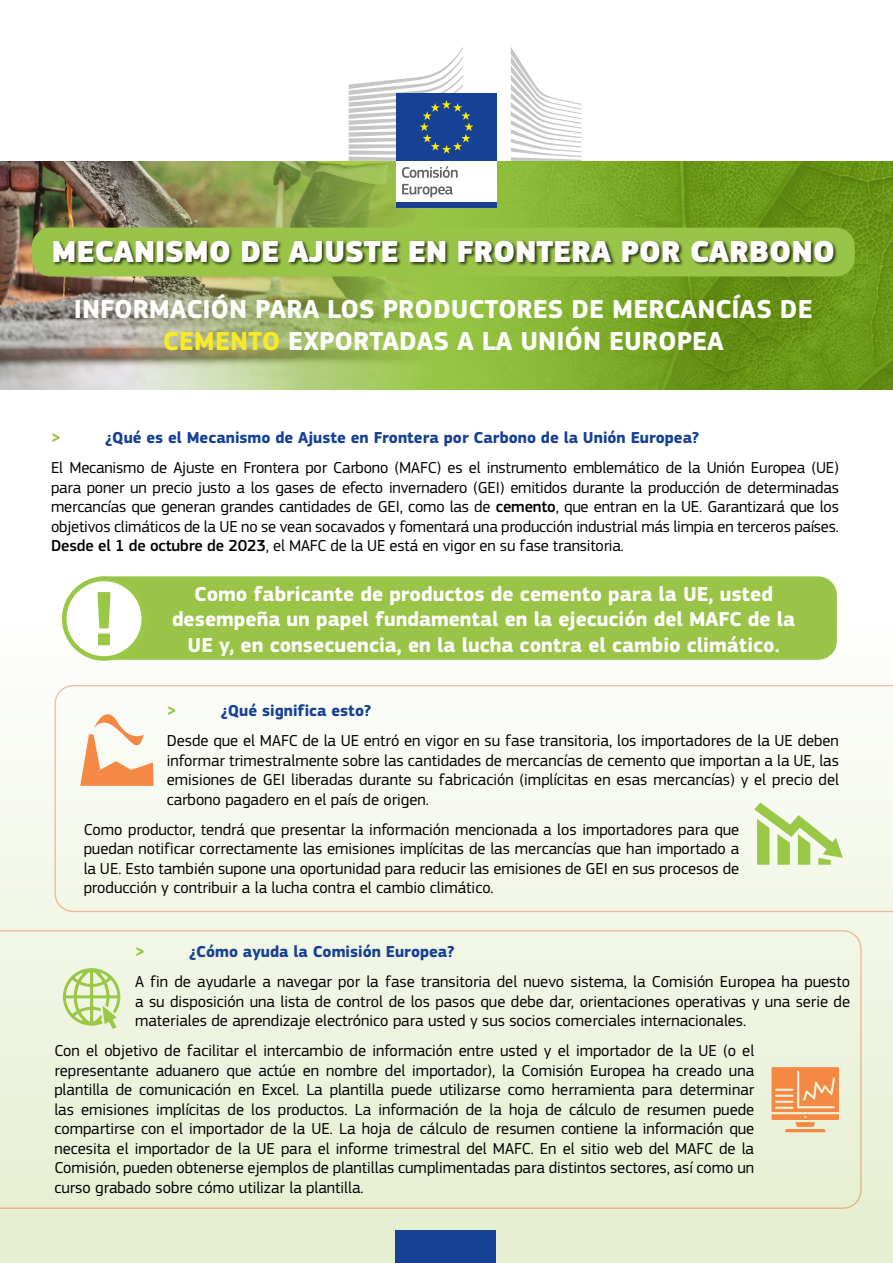
<style>
.page{position:relative;width:893px;height:1263px;background:#fff}
.page>*{position:absolute;margin:0;border:0;box-sizing:border-box;transform-origin:0 0}
.Headline_Principal{font:900 31.5px "EC Square Sans Pro";letter-spacing:-.01em;color:#fff}
.Subheadline{font:700 27px/32.4px "EC Square Sans Pro";color:#fff;text-align:center}
.Destak{font:700 21px/25.2px "EC Square Sans Pro";color:#fff;text-align:center}
.Body{font:16.5px/19.5px "EC Square Sans Pro";color:#000;text-align:justify}
.t1{font:700 16.5px "EC Square Sans Pro";color:#164194}
.t2{font:700 16.5px "EC Square Sans Pro";color:#99c447}
.s1{color:#f9e926}
.s2{font-weight:500}
</style>
<div class="page">
<div style="left:0;top:626px;width:893px;height:637px;background:linear-gradient(to bottom,#fdfefc,#e5eecf)"></div>
<div style="left:54px;top:685px;width:839px;height:227px;background:#f7faf0"></div>
<svg style="left:0;top:930px;width:862px;height:279px;background:#ecf2db"></svg>
<img style="left:491px;top:161px;width:402px;height:228px">
<img style="left:0;top:161px;width:491px;height:228px">
<svg style="left:80px;top:702px;width:74px;height:84px"></svg>
<svg style="left:754px;top:802px;width:89px;height:63px"></svg>
<div style="left:84px;top:577px;width:752px;height:82px;background:#99c447;border-radius:18px"></div>
<div style="left:84px;top:576px;width:753px;height:84px;border:2px solid #99c447;border-radius:18px"></div>
<div style="left:64px;top:579px;width:80px;height:79px;background:#fff;border-radius:50%"></div>
<div style="left:62px;top:577px;width:84px;height:84px;border:5px solid #99c846;border-radius:50%"></div>
<svg style="left:98px;top:592px;width:12px;height:53px"></svg>
<div style="left:33px;top:228px;width:821px;height:48px;background:#98c448;border-radius:18px"></div>
<div style="left:32px;top:228px;width:823px;height:48px;border:2px solid #98c448;border-radius:18px"></div>
<div style="left:53px;top:239px;width:785px;height:28px;background:#000;opacity:.75"></div>
<svg style="left:63px;top:968px;width:57px;height:61px;background:#cce2a3"></svg>
<svg style="left:771px;top:1067px;width:68px;height:65px;background:#f1a66e"></svg>
<div style="left:396px;top:1230px;width:100px;height:33px;background:#164194"></div>
<div style="left:396px;top:159px;width:101px;height:44px;background:#fff"></div>
<div style="left:396px;top:94px;width:101px;height:67px;background:#164194"></div>
<div style="left:396px;top:202px;width:101px;height:6px;background:#164194"></div>
<svg style="left:511px;top:47px;width:70px;height:114px"></svg>
<svg style="left:349px;top:47px;width:124px;height:131px"></svg>
<svg style="left:402px;top:184px;width:51px;height:13px"></svg>
<p class="Headline_Principal" style="left:52px;top:232px;width:785px">MECANISMO DE AJUSTE EN FRONTERA POR CARBONO</p>
<p class="Subheadline" style="left:74px;top:293px;width:740px">INFORMACIÓN PARA LOS PRODUCTORES DE MERCANCÍAS DE<br><span class="s1">CEMENTO</span> EXPORTADAS A LA UNIÓN EUROPEA</p>
<p class="t2" style="left:51px;top:428px;width:11px">&gt;</p>
<p class="t1" style="left:105px;top:428px;width:596px">¿Qué es el Mecanismo de Ajuste en Frontera por Carbono de la Unión Europea?</p>
<p class="Body" style="left:51px;top:458px;width:789px">El Mecanismo de Ajuste en Frontera por Carbono (MAFC) es el instrumento emblemático de la Unión Europea (UE) para poner un precio justo a los gases de efecto invernadero (GEI) emitidos durante la producción de determinadas mercancías que generan grandes cantidades de GEI, como las de <span class="s2">cemento</span>, que entran en la UE. Garantizará que los objetivos climáticos de la UE no se vean socavados y fomentará una producción industrial más limpia en terceros países.<br><span class="s2">Desde el 1 de octubre de 2023</span>, el MAFC de la UE está en vigor en su fase transitoria.</p>
<p class="Destak" style="left:172px;top:582px;width:625px">Como fabricante de productos de cemento para la UE, usted desempeña un papel fundamental en la ejecución del MAFC de la<br>UE y, en consecuencia, en la lucha contra el cambio climático.</p>
<p class="t2" style="left:167px;top:701px;width:11px">&gt;</p>
<p class="t1" style="left:221px;top:701px;width:152px">¿Qué significa esto?</p>
<p class="Body" style="left:167px;top:731px;width:674px">Desde que el MAFC de la UE entró en vigor en su fase transitoria, los importadores de la UE deben informar trimestralmente sobre las cantidades de mercancías de cemento que importan a la UE, las emisiones de GEI liberadas durante su fabricación (implícitas en esas mercancías) y el precio del carbono pagadero en el país de origen.</p>
<p class="Body" style="left:84px;top:819px;width:657px">Como productor, tendrá que presentar la información mencionada a los importadores para que puedan notificar correctamente las emisiones implícitas de las mercancías que han importado a la UE. Esto también supone una oportunidad para reducir las emisiones de GEI en sus procesos de producción y contribuir a la lucha contra el cambio climático.</p>
<p class="t2" style="left:135px;top:942px;width:11px">&gt;</p>
<p class="t1" style="left:189px;top:942px;width:267px">¿Cómo ayuda la Comisión Europea?</p>
<p class="Body" style="left:135px;top:972px;width:717px">A fin de ayudarle a navegar por la fase transitoria del nuevo sistema, la Comisión Europea ha puesto a su disposición una lista de control de los pasos que debe dar, orientaciones operativas y una serie de materiales de aprendizaje electrónico para usted y sus socios comerciales internacionales.</p>
<p class="Body" style="left:54px;top:1041px;width:701px">Con el objetivo de facilitar el intercambio de información entre usted y el importador de la UE (o el representante aduanero que actúe en nombre del importador), la Comisión Europea ha creado una plantilla de comunicación en Excel. La plantilla puede utilizarse como herramienta para determinar las emisiones implícitas de los productos. La información de la hoja de cálculo de resumen puede compartirse con el importador de la UE. La hoja de cálculo de resumen contiene la información que necesita el importador de la UE para el informe trimestral del MAFC. En el sitio web del MAFC de la Comisión, pueden obtenerse ejemplos de plantillas cumplimentadas para distintos sectores, así como un curso grabado sobre cómo utilizar la plantilla.</p>
</div>
